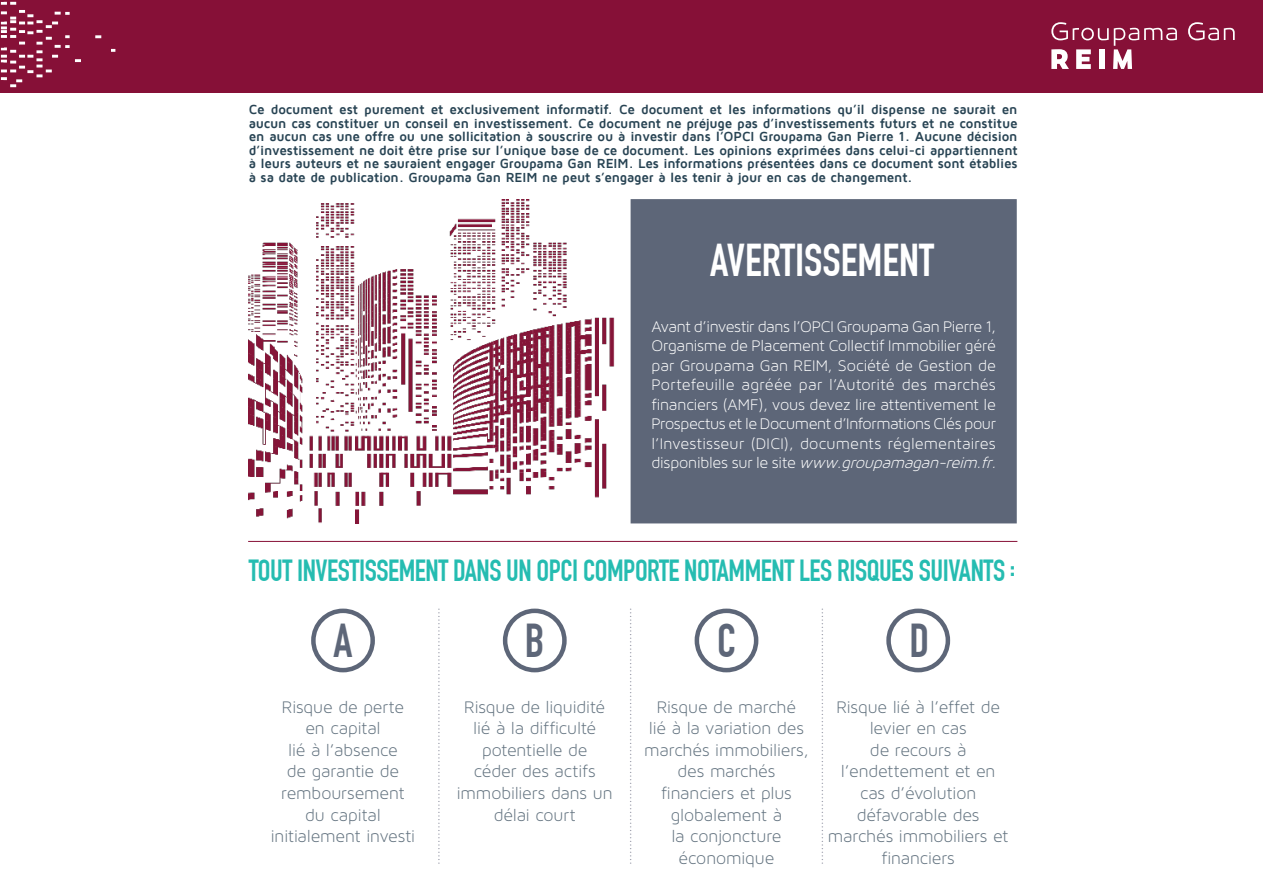
<style>
.page{position:relative;width:1263px;height:893px;background:#fff}
.page>*{position:absolute;margin:0;border:0;box-sizing:border-box;transform-origin:0 0}
.t1{font:700 46.5px "DIN Condensed";color:#5d6678}
.t2{font:700 45px "DIN Condensed";color:#fff}
.t3{font:700 29.85px "DIN Condensed";letter-spacing:-.015em;color:#25bcb1}
.t4{font:18px/21.6px "Maven Pro Light 300";letter-spacing:-.01em;color:#62727f;text-align:center}
.t5{font:16.5px/19.5px "Maven Pro Light 300";letter-spacing:-.01em;color:#fff}
.t6{font:700 13.5px/13.5px "Maven Pro";letter-spacing:-.015em;color:#274353;text-align:justify}
.s1{font-style:italic}
</style>
<div class="page">
<div style="left:631px;top:199px;width:386px;height:324px;background:#5d6678;border:2px solid #5d6678"></div>
<div style="left:0;top:0;width:1263px;height:92px;background:#861037"></div>
<svg style="left:1188px;top:22px;width:47px;height:18px"></svg>
<svg style="left:1051px;top:22px;width:126px;height:47px"></svg>
<svg style="left:95px;top:35px;width:6px;height:3px"></svg>
<svg style="left:111px;top:49px;width:4px;height:3px"></svg>
<svg style="left:0;top:1px;width:81px;height:87px"></svg>
<img style="left:248px;top:199px;width:367px;height:324px">
<hr style="left:248px;top:541px;width:769px;height:1px;background:#861037">
<div style="left:311px;top:609px;width:64px;height:63px;border:4px solid #5d6678;border-radius:50%"></div>
<div style="left:503px;top:609px;width:64px;height:63px;border:4px solid #5d6678;border-radius:50%"></div>
<div style="left:695px;top:609px;width:63px;height:63px;border:4px solid #5d6678;border-radius:50%"></div>
<div style="left:886px;top:609px;width:64px;height:63px;border:4px solid #5d6678;border-radius:50%"></div>
<svg style="left:438px;top:609px;width:2px;height:255px"></svg>
<svg style="left:630px;top:609px;width:1px;height:255px"></svg>
<svg style="left:822px;top:609px;width:1px;height:255px"></svg>
<p class="t6" style="left:249px;top:103px;width:770px">Ce document est purement et exclusivement informatif. Ce document et les informations qu’il dispense ne saurait en aucun cas constituer un conseil en investissement. Ce document ne préjuge pas d’investissements futurs et ne constitue en aucun cas une offre ou une sollicitation à souscrire ou à investir dans l’OPCI Groupama Gan Pierre 1. Aucune décision d’investissement ne doit être prise sur l’unique base de ce document. Les opinions exprimées dans celui-ci appartiennent à leurs auteurs et ne sauraient engager Groupama Gan REIM. Les informations présentées dans ce document sont établies à sa date de publication. Groupama Gan REIM ne peut s’engager à les tenir à jour en cas de changement.</p>
<h2 class="t2" style="left:710px;top:234px;width:225px">AVERTISSEMENT</h2>
<p class="t5" style="left:651px;top:316px;width:351px">Avant d’investir dans l’OPCI Groupama Gan Pierre 1, Organisme de Placement Collectif Immobilier géré par Groupama Gan REIM, Société de Gestion de Portefeuille agréée par l’Autorité des marchés financiers (AMF), vous devez lire attentivement le Prospectus et le Document d’Informations Clés pour l’Investisseur (DICI), documents réglementaires d i s p o n i b l es s u r l e s i te <span class="s1">www.groupamagan-reim.fr.</span></p>
<h3 class="t3" style="left:249px;top:553px;width:768px">TOUT INVESTISSEMENT DANS UN OPCI COMPORTE NOTAMMENT LES RISQUES SUIVANTS :</h3>
<h1 class="t1" style="left:334px;top:613px;width:20px">A</h1>
<h1 class="t1" style="left:525px;top:613px;width:21px">B</h1>
<h1 class="t1" style="left:717px;top:613px;width:20px">C</h1>
<h1 class="t1" style="left:909px;top:613px;width:21px">D</h1>
<h3 class="t4" style="left:271px;top:696px;width:146px">Risque de perte en capital<br>lié à l’absence<br>de garantie de remboursement du capital initialement investi</h3>
<h3 class="t4" style="left:457px;top:696px;width:157px">Risque de liquidité lié à la difficulté potentielle de<br>céder des actifs immobiliers dans un délai court</h3>
<h3 class="t4" style="left:644px;top:696px;width:166px">Risque de marché<br>lié à la variation des marchés immobiliers, des marchés financiers et plus globalement à<br>la conjoncture économique</h3>
<h3 class="t4" style="left:828px;top:696px;width:182px">Risque lié à l’effet de levier en cas<br>de recours à l’endettement et en cas d’évolution défavorable des marchés immobiliers et financiers</h3>
</div>
